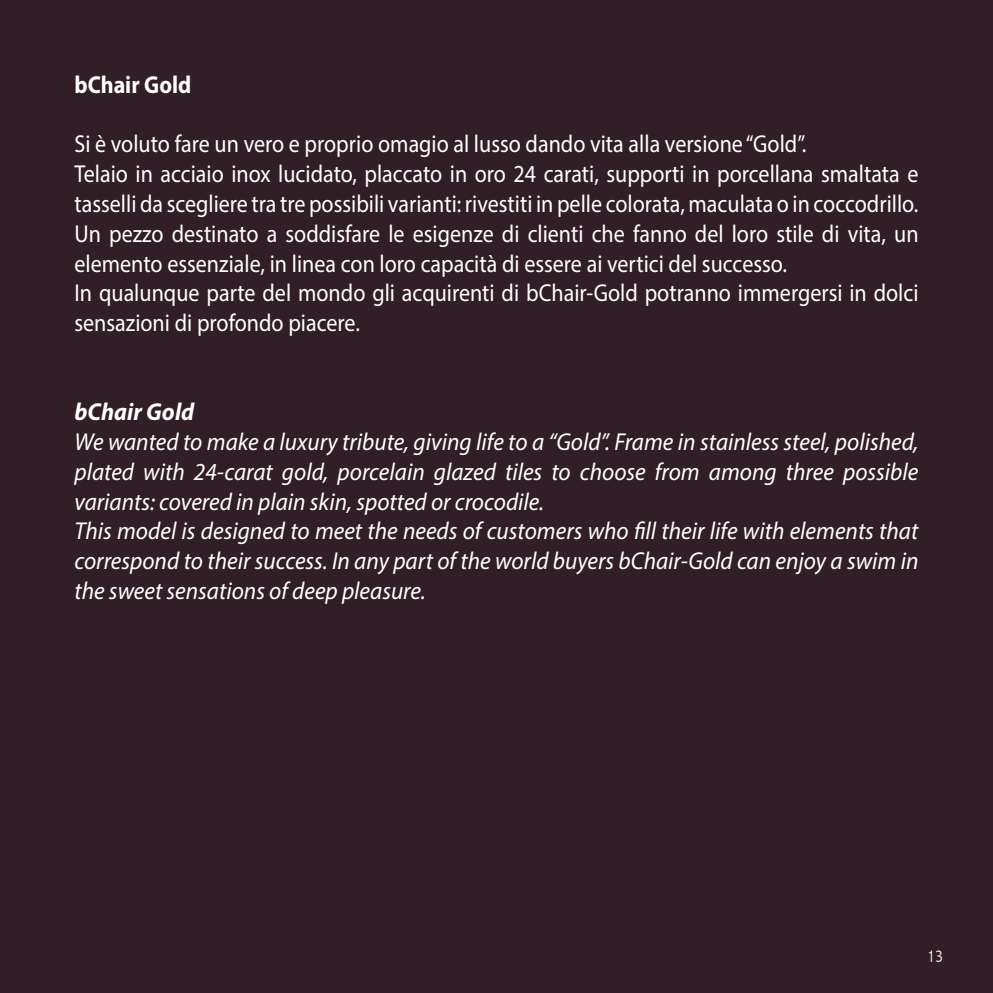
<style>
.page{position:relative;width:993px;height:993px;background:#fff}
.page>*{position:absolute;margin:0;border:0;box-sizing:border-box;transform-origin:0 0}
.t1{font:24.5px/29.8px "Myriad Pro";color:#fff;scale:.9 1}
.t2{font:italic 24.5px/29.8px "Myriad Pro";color:#fff;scale:.95 1}
.t3{font:700 24.5px "Myriad Pro";color:#fff;scale:.9 1}
.t4{font:italic 700 24.5px "Myriad Pro";color:#fff;scale:.95 1}
.t5{font:300 condensed 17.5px "Abadi";color:#fff}
</style>
<div class="page">
<div style="left:0;top:0;width:992px;height:992px;background:#311e26"></div>
<p class="t3" style="left:74px;top:69px;width:131px">bChair Gold</p>
<p class="t1" style="left:74px;top:129px;width:939px">Si è voluto fare un vero e proprio omagio al lusso dando vita alla versione “Gold”.<br>Telaio in acciaio inox lucidato, placcato in oro 24 carati, supporti in porcellana smaltata e tasselli da scegliere tra tre possibili varianti: rivestiti in pelle colorata, maculata o in coccodrillo.<br>Un pezzo destinato a soddisfare le esigenze di clienti che fanno del loro stile di vita, un elemento essenziale, in linea con loro capacità di essere ai vertici del successo.<br>In qualunque parte del mondo gli acquirenti di bChair-Gold potranno immergersi in dolci sensazioni di profondo piacere.</p>
<p class="t4" style="left:74px;top:396px;width:127px">bChair Gold</p>
<p class="t2" style="left:74px;top:426px;width:889px">We wanted to make a luxury tribute, giving life to a “Gold”. Frame in stainless steel, polished, plated with 24-carat gold, porcelain glazed tiles to choose from among three possible variants: covered in plain skin, spotted or crocodile.<br>This model is designed to meet the needs of customers who fill their life with elements that correspond to their success. In any part of the world buyers bChair-Gold can enjoy a swim in the sweet sensations of deep pleasure.</p>
<p class="t5" style="left:926px;top:945px;width:18px">13</p>
</div>
